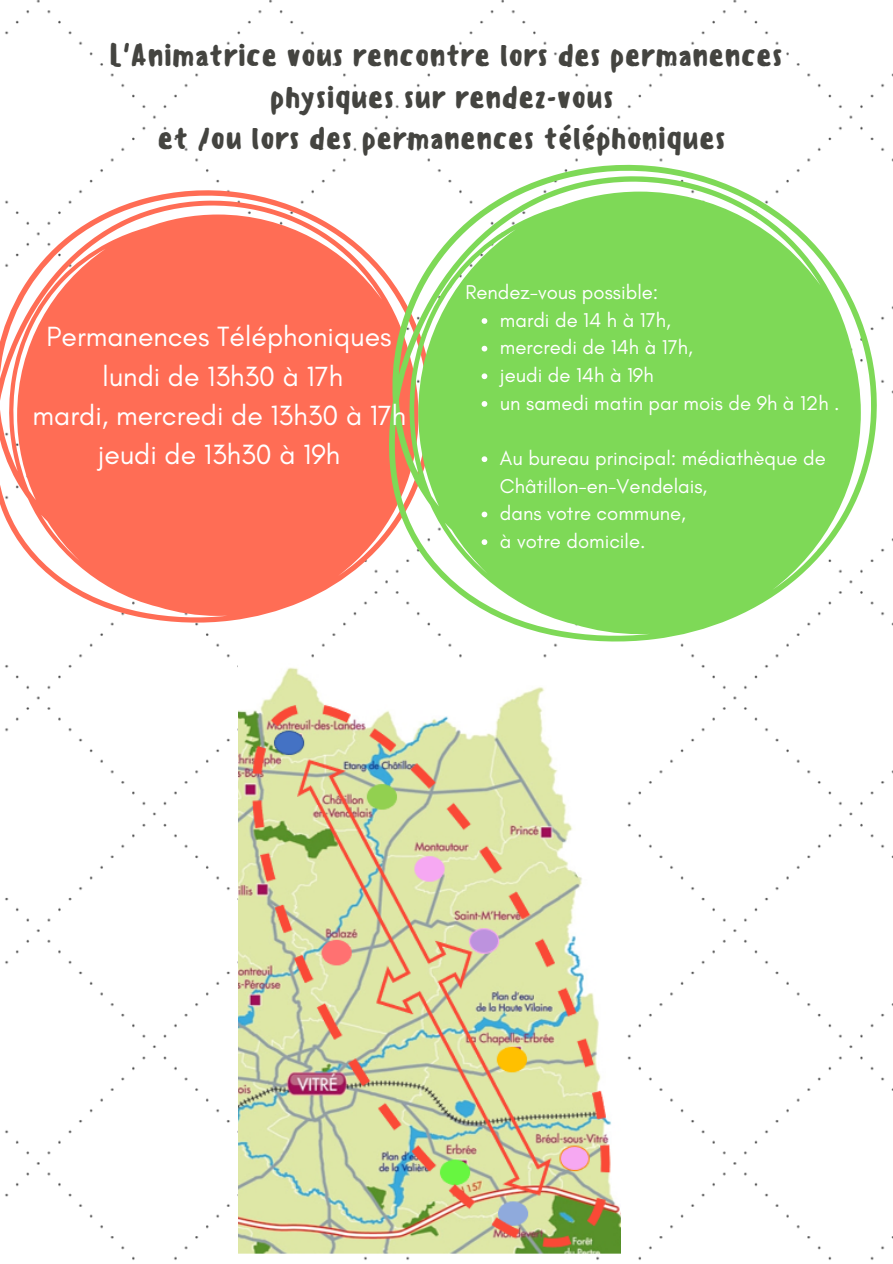
<style>
.page{position:relative;width:893px;height:1264px;background:#fff}
.page>*{position:absolute;margin:0;border:0;box-sizing:border-box;transform-origin:0 0}
.t1{font:500 30px/41.5px "Sensei";color:#444440;text-align:center}
.t2{font:28.35px "Glacial Indifference";color:#fff}
.t3{font:20.25px/27.6px "Glacial Indifference";color:#fff}
</style>
<div class="page">
<img style="left:5px;top:0;width:887px;height:1260px">
<svg style="left:0;top:188px;width:387px;height:436px;fill:#ff6d55"></svg>
<svg style="left:387px;top:163px;width:491px;height:480px;fill:#7ed957"></svg>
<svg style="left:481px;top:318px;width:6px;height:6px"></svg>
<svg style="left:481px;top:346px;width:6px;height:5px"></svg>
<svg style="left:481px;top:373px;width:6px;height:6px"></svg>
<svg style="left:481px;top:401px;width:6px;height:6px"></svg>
<svg style="left:481px;top:456px;width:6px;height:6px"></svg>
<svg style="left:481px;top:511px;width:6px;height:6px"></svg>
<svg style="left:481px;top:539px;width:6px;height:6px"></svg>
<img style="left:238px;top:662px;width:382px;height:592px">
<p class="t1" style="left:110px;top:35px;width:675px">L'Animatrice vous rencontre lors des permanences physiques sur rendez-vous</p>
<p class="t1" style="left:158px;top:118px;width:570px">et /ou lors des permanences téléphoniques</p>
<p class="t2" style="left:47px;top:319px;width:346px">Permanences Téléphoniques</p>
<p class="t2" style="left:103px;top:359px;width:242px">lundi de 13h30 à 17h</p>
<p class="t2" style="left:33px;top:398px;width:375px">mardi, mercredi de 13h30 à 17h</p>
<p class="t2" style="left:98px;top:437px;width:244px">jeudi de 13h30 à 19h</p>
<p class="t3" style="left:465px;top:278px;width:194px">Rendez-vous possible:</p>
<p class="t3" style="left:500px;top:306px;width:172px">mardi de 14 h à 17h,</p>
<p class="t3" style="left:500px;top:333px;width:194px">mercredi de 14h à 17h,</p>
<p class="t3" style="left:500px;top:361px;width:155px">jeudi de 14h à 19h</p>
<p class="t3" style="left:500px;top:389px;width:341px">un samedi matin par mois de 9h à 12h .</p>
<p class="t3" style="left:500px;top:444px;width:327px">Au bureau principal: médiathèque de<br>Châtillon-en-Vendelais,</p>
<p class="t3" style="left:500px;top:499px;width:187px">dans votre commune,</p>
<p class="t3" style="left:500px;top:527px;width:147px">à votre domicile.</p>
</div>
